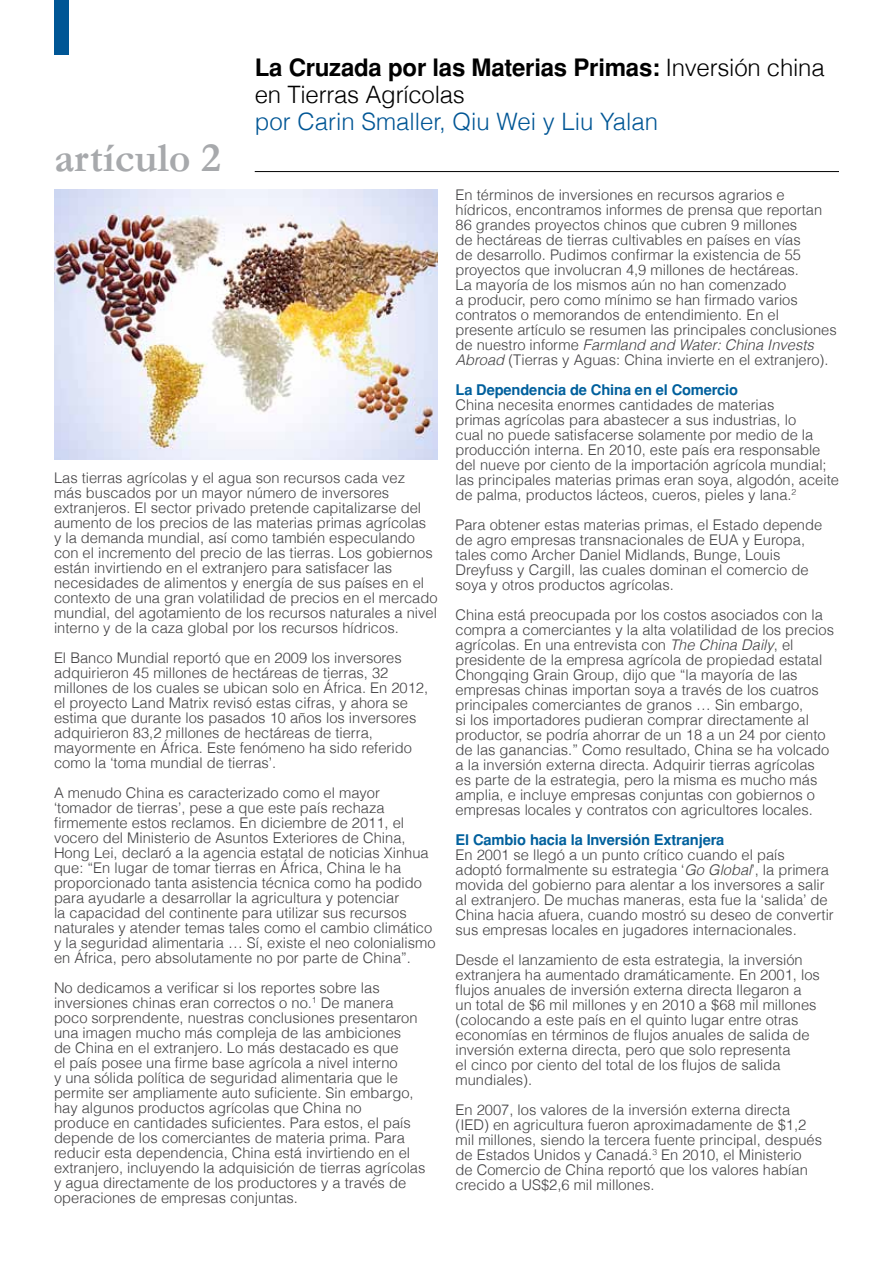
<style>
.page{position:relative;width:893px;height:1263px;background:#fff}
.page>*{position:absolute;margin:0;border:0;box-sizing:border-box;transform-origin:0 0}
.t1{font:700 42px "Garamond";color:#a7a9ac}
.t2{font:300 24px/27px "Helvetica";letter-spacing:-.01em;color:#000}
.t3{font:300 24px "Helvetica";color:#005695}
.t4{font:300 14.7px/15px "Helvetica";color:#414042}
.t5{font:700 14.7px "Helvetica";letter-spacing:-.01em;color:#00609d}
.s1{font-weight:700}
.s2{font-style:italic}
</style>
<div class="page">
<hr style="left:255px;top:171px;width:584px;height:1px;background:#000">
<div style="left:54px;top:0;width:14px;height:54px;background:#005695"></div>
<img style="left:54px;top:190px;width:383px;height:269px">
<h1 class="t1" style="left:54px;top:132px;width:168px">artículo 2</h1>
<h2 class="t2" style="left:255px;top:54px;width:571px"><span class="s1">La Cruzada por las Materias Primas:</span> Inversión china en Tierras Agrícolas</h2>
<h2 class="t3" style="left:255px;top:106px;width:405px">por Carin Smaller, Qiu Wei y Liu Yalan</h2>
<p class="t4" style="left:54px;top:470px;width:385px">Las tierras agrícolas y el agua son recursos cada vez<br>más buscados por un mayor número de inversores extranjeros. El sector privado pretende capitalizarse del aumento de los precios de las materias primas agrícolas<br>y la demanda mundial, así como también especulando con el incremento del precio de las tierras. Los gobiernos están invirtiendo en el extranjero para satisfacer las necesidades de alimentos y energía de sus países en el contexto de una gran volatilidad de precios en el mercado mundial, del agotamiento de los recursos naturales a nivel interno y de la caza global por los recursos hídricos.</p>
<p class="t4" style="left:54px;top:650px;width:376px">El Banco Mundial reportó que en 2009 los inversores adquirieron 45 millones de hectáreas de tierras, 32 millones de los cuales se ubican solo en África. En 2012, el proyecto Land Matrix revisó estas cifras, y ahora se estima que durante los pasados 10 años los inversores adquirieron 83,2 millones de hectáreas de tierra, mayormente en África. Este fenómeno ha sido referido como la ‘toma mundial de tierras’.</p>
<p class="t4" style="left:54px;top:785px;width:383px">A menudo China es caracterizado como el mayor ‘tomador de tierras’, pese a que este país rechaza firmemente estos reclamos. En diciembre de 2011, el vocero del Ministerio de Asuntos Exteriores de China, Hong Lei, declaró a la agencia estatal de noticias Xinhua que: “En lugar de tomar tierras en África, China le ha proporcionado tanta asistencia técnica como ha podido para ayudarle a desarrollar la agricultura y potenciar<br>la capacidad del continente para utilizar sus recursos naturales y atender temas tales como el cambio climático y la seguridad alimentaria … Sí, existe el neo colonialismo en África, pero absolutamente no por parte de China”.</p>
<p class="t4" style="left:54px;top:980px;width:373px">No dedicamos a verificar si los reportes sobre las inversiones chinas eran correctos o no.<sup>1</sup> De manera poco sorprendente, nuestras conclusiones presentaron una imagen mucho más compleja de las ambiciones<br>de China en el extranjero. Lo más destacado es que<br>el país posee una firme base agrícola a nivel interno<br>y una sólida política de seguridad alimentaria que le permite ser ampliamente auto suficiente. Sin embargo, hay algunos productos agrícolas que China no<br>produce en cantidades suficientes. Para estos, el país depende de los comerciantes de materia prima. Para reducir esta dependencia, China está invirtiendo en el extranjero, incluyendo la adquisición de tierras agrícolas y agua directamente de los productores y a través de operaciones de empresas conjuntas.</p>
<p class="t4" style="left:455px;top:187px;width:383px">En términos de inversiones en recursos agrarios e hídricos, encontramos informes de prensa que reportan 86 grandes proyectos chinos que cubren 9 millones<br>de hectáreas de tierras cultivables en países en vías<br>de desarrollo. Pudimos confirmar la existencia de 55 proyectos que involucran 4,9 millones de hectáreas.<br>La mayoría de los mismos aún no han comenzado<br>a producir, pero como mínimo se han firmado varios contratos o memorandos de entendimiento. En el presente artículo se resumen las principales conclusiones de nuestro informe <span class="s2">Farmland and Water: China Invests Abroad</span> (Tierras y Aguas: China invierte en el extranjero).</p>
<p class="t5" style="left:455px;top:381px;width:284px">La Dependencia de China en el Comercio</p>
<p class="t4" style="left:455px;top:397px;width:385px">China necesita enormes cantidades de materias<br>primas agrícolas para abastecer a sus industrias, lo<br>cual no puede satisfacerse solamente por medio de la producción interna. En 2010, este país era responsable del nueve por ciento de la importación agrícola mundial; las principales materias primas eran soya, algodón, aceite de palma, productos lácteos, cueros, pieles y lana.<sup>2</sup></p>
<p class="t4" style="left:455px;top:517px;width:368px">Para obtener estas materias primas, el Estado depende de agro empresas transnacionales de EUA y Europa, tales como Archer Daniel Midlands, Bunge, Louis Dreyfuss y Cargill, las cuales dominan el comercio de soya y otros productos agrícolas.</p>
<p class="t4" style="left:455px;top:607px;width:380px">China está preocupada por los costos asociados con la compra a comerciantes y la alta volatilidad de los precios agrícolas. En una entrevista con <span class="s2">The China Daily</span>, el presidente de la empresa agrícola de propiedad estatal Chongqing Grain Group, dijo que “la mayoría de las empresas chinas importan soya a través de los cuatros principales comerciantes de granos … Sin embargo,<br>si los importadores pudieran comprar directamente al productor, se podría ahorrar de un 18 a un 24 por ciento de las ganancias.” Como resultado, China se ha volcado a la inversión externa directa. Adquirir tierras agrícolas es parte de la estrategia, pero la misma es mucho más amplia, e incluye empresas conjuntas con gobiernos o empresas locales y contratos con agricultores locales.</p>
<p class="t5" style="left:455px;top:831px;width:270px">El Cambio hacia la Inversión Extranjera</p>
<p class="t4" style="left:455px;top:847px;width:380px">En 2001 se llegó a un punto crítico cuando el país adoptó formalmente su estrategia ‘<span class="s2">Go Global</span>’, la primera movida del gobierno para alentar a los inversores a salir al extranjero. De muchas maneras, esta fue la ‘salida’ de China hacia afuera, cuando mostró su deseo de convertir sus empresas locales en jugadores internacionales.</p>
<p class="t4" style="left:455px;top:952px;width:366px">Desde el lanzamiento de esta estrategia, la inversión extranjera ha aumentado dramáticamente. En 2001, los flujos anuales de inversión externa directa llegaron a un total de $6 mil millones y en 2010 a $68 mil millones (colocando a este país en el quinto lugar entre otras economías en términos de flujos anuales de salida de inversión externa directa, pero que solo representa<br>el cinco por ciento del total de los flujos de salida mundiales).</p>
<p class="t4" style="left:455px;top:1102px;width:368px">En 2007, los valores de la inversión externa directa (IED) en agricultura fueron aproximadamente de $1,2 mil millones, siendo la tercera fuente principal, después de Estados Unidos y Canadá.<sup>3</sup> En 2010, el Ministerio de Comercio de China reportó que los valores habían crecido a US$2,6 mil millones.</p>
</div>
